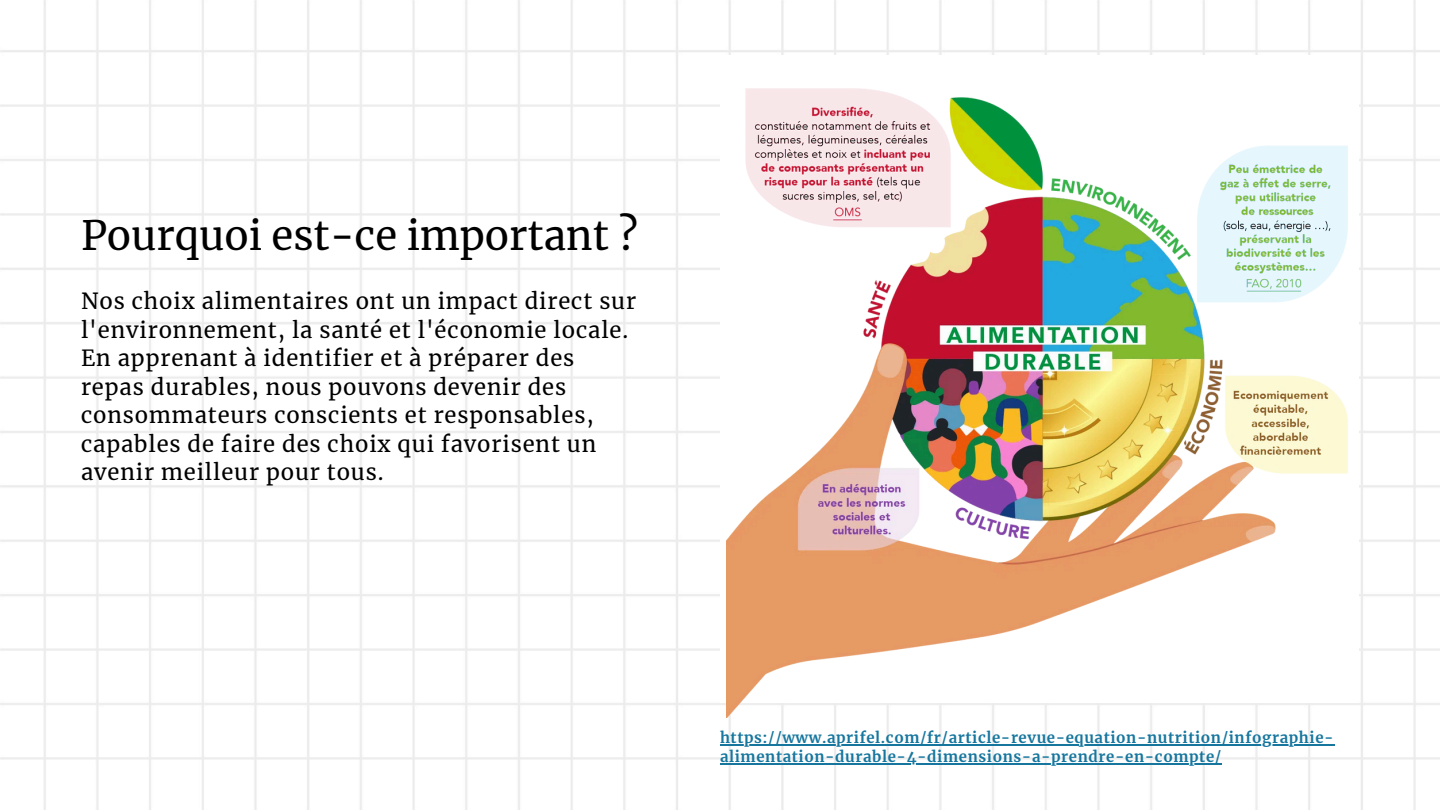
<style>
.page{position:relative;width:1440px;height:810px;background:#fff}
.page>*{position:absolute;margin:0;border:0;box-sizing:border-box;transform-origin:0 0}
.t1{font:40px "Merriweather";color:#000}
.t2{font:22px/28.5px "Merriweather";letter-spacing:.04em;color:#000}
.t3{font:700 15px "Merriweather";letter-spacing:.04em;color:#16769e}
</style>
<div class="page">
<img style="left:0;top:0;width:1440px;height:810px">
<div style="left:720px;top:55px;width:638px;height:648px;background:#fff"></div>
<img style="left:726px;top:70px;width:639px;height:648px">
<hr style="left:720px;top:744px;width:614px;height:2px;background:#16769e">
<hr style="left:720px;top:764px;width:502px;height:1px;background:#16769e">
<h1 class="t1" style="left:81px;top:211px;width:559px">Pourquoi est-ce important ?</h1>
<h2 class="t2" style="left:81px;top:287px;width:557px">Nos choix alimentaires ont un impact direct sur l'environnement, la santé et l'économie locale.<br>En apprenant à identifier et à préparer des repas durables, nous pouvons devenir des consommateurs conscients et responsables, capables de faire des choix qui favorisent un avenir meilleur pour tous.</h2>
<p class="t3" style="left:720px;top:728px;width:615px">https://www.aprifel.com/fr/article-revue-equation-nutrition/infographie-</p>
<p class="t3" style="left:720px;top:747px;width:503px">alimentation-durable-4-dimensions-a-prendre-en-compte/</p>
</div>
